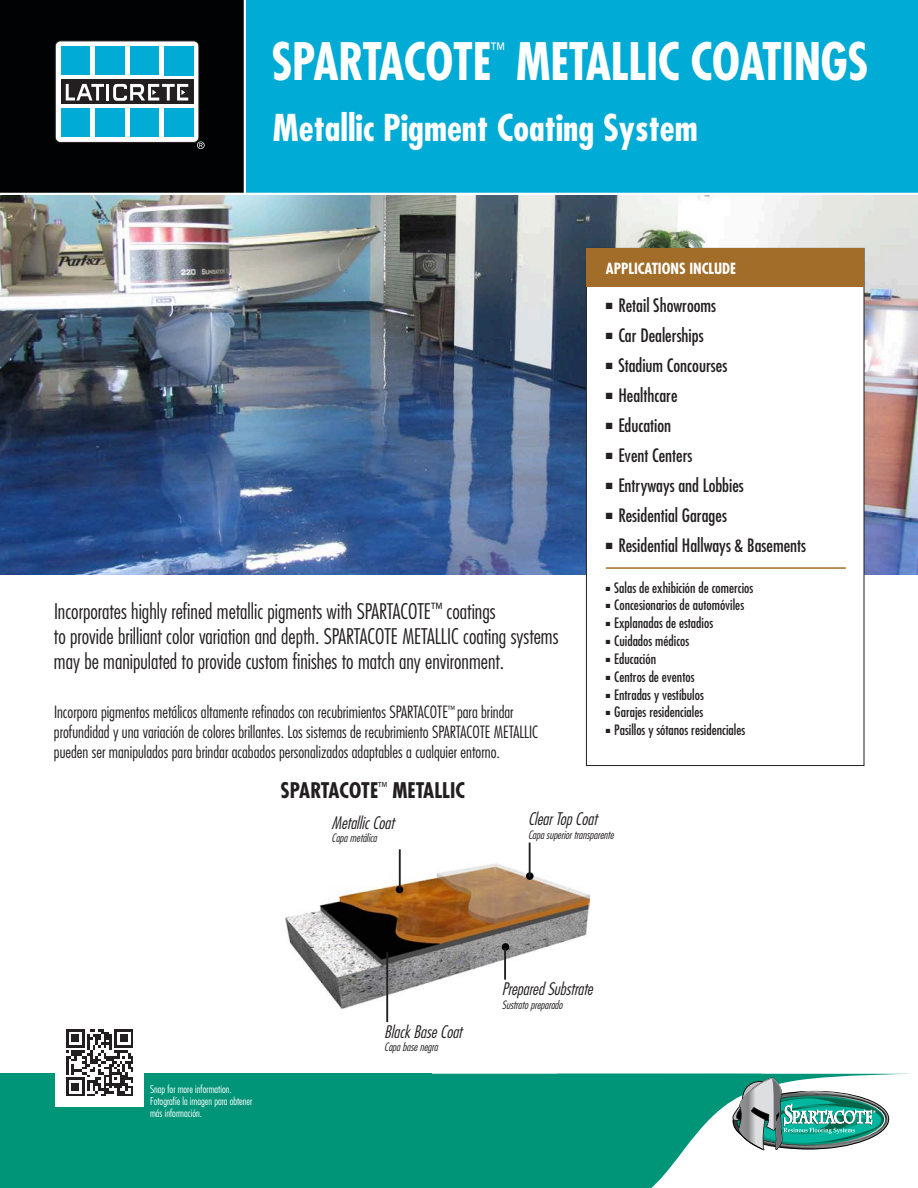
<style>
.page{position:relative;width:918px;height:1188px;background:#fff}
.page>*{position:absolute;margin:0;border:0;box-sizing:border-box;transform-origin:0 0}
.t1{font:700 condensed 50.4px "Futura";letter-spacing:-.005em;color:#fff;scale:.95 1}
.t2{font:700 condensed 36px "Futura";color:#fff}
.t3{font:300 condensed 21px/25.2px "Futura";color:#231f20}
.t4{font:700 condensed 21px "Futura";color:#231f20}
.t5{font:condensed 18px "Futura";color:#231f20}
.t6{font:condensed 18px "Futura";color:#fff}
.t7{font:italic 300 condensed 16.8px "Futura";color:#231f20}
.t8{font:300 condensed 16.5px/19.8px "Futura";color:#231f20}
.t9{font:700 condensed 15px "Futura";color:#fff}
.t10{font:condensed 13.95px "Futura";color:#231f20}
.t11{font:italic 300 condensed 11.25px "Futura";color:#231f20}
.Heads{font:300 condensed 10.5px/12px "Futura";color:#fff}
</style>
<div class="page">
<img style="left:286px;top:863px;width:304px;height:146px">
<div style="left:0;top:0;width:245px;height:194px;background:#010203"></div>
<div style="left:245px;top:0;width:673px;height:195px;background:#00acd5"></div>
<div style="left:55px;top:41px;width:144px;height:101px;background:#fff;border-radius:5px"></div>
<div style="left:55px;top:41px;width:144px;height:102px;border:1px solid #231f20;border-radius:5px"></div>
<div style="left:61px;top:108px;width:29px;height:29px;background:#00acd5"></div>
<div style="left:95px;top:108px;width:29px;height:29px;background:#00acd5"></div>
<div style="left:130px;top:108px;width:29px;height:29px;background:#00acd5"></div>
<div style="left:164px;top:108px;width:29px;height:29px;background:#00acd5"></div>
<div style="left:61px;top:79px;width:132px;height:25px;background:#231f20"></div>
<hr style="left:106px;top:84px;width:3px;height:16px;background:#fff">
<svg style="left:66px;top:84px;width:38px;height:16px"></svg>
<svg style="left:113px;top:84px;width:75px;height:17px"></svg>
<div style="left:61px;top:46px;width:29px;height:29px;background:#00acd5"></div>
<div style="left:95px;top:46px;width:29px;height:29px;background:#00acd5"></div>
<div style="left:130px;top:46px;width:29px;height:29px;background:#00acd5"></div>
<div style="left:164px;top:46px;width:29px;height:29px;background:#00acd5"></div>
<svg style="left:197px;top:142px;width:8px;height:7px"></svg>
<hr style="left:244px;top:0;width:2px;height:196px;background:#fff">
<div style="left:268px;top:1073px;width:497px;height:115px;background:#009479"></div>
<div style="left:0;top:1074px;width:432px;height:114px;background:#009479"></div>
<svg style="left:496px;top:1074px;width:404px;height:114px;fill:#009479"></svg>
<svg style="left:55px;top:1029px;width:89px;height:78px"></svg>
<img style="left:0;top:195px;width:918px;height:379px">
<div style="left:586px;top:248px;width:278px;height:518px;background:#fff"></div>
<div style="left:586px;top:248px;width:278px;height:39px;background:#a26d28"></div>
<div style="left:384px;top:949px;width:7px;height:8px;background:#010203;border-radius:50%"></div>
<div style="left:502px;top:943px;width:7px;height:8px;background:#010203;border-radius:50%"></div>
<div style="left:396px;top:886px;width:7px;height:7px;background:#010203;border-radius:50%"></div>
<div style="left:526px;top:872px;width:8px;height:8px;background:#010203;border-radius:50%"></div>
<hr style="left:399px;top:849px;width:2px;height:39px;background:#231f20">
<hr style="left:529px;top:843px;width:2px;height:34px;background:#231f20">
<hr style="left:504px;top:948px;width:2px;height:32px;background:#231f20">
<hr style="left:386px;top:952px;width:2px;height:70px;background:#231f20">
<hr style="left:0;top:193px;width:918px;height:2px;background:#fff">
<hr style="left:606px;top:567px;width:240px;height:2px;background:#a26d28">
<img style="left:725px;top:1084px;width:171px;height:72px">
<svg style="left:732px;top:1077px;width:158px;height:73px"></svg>
<p class="t1" style="left:271px;top:30px;width:233px">SPARTACOTE</p>
<p class="t6" style="left:491px;top:38px;width:15px">™</p>
<p class="t1" style="left:516px;top:30px;width:372px">METALLIC COATINGS</p>
<p class="t2" style="left:273px;top:105px;width:426px">Metallic Pigment Coating System</p>
<p class="t3" style="left:54px;top:599px;width:443px">Incorporates highly refined metallic pigments with SPARTACOTE<sup>™</sup> coatings</p>
<p class="t3" style="left:54px;top:624px;width:506px">to provide brilliant color variation and depth. SPARTACOTE METALLIC coating systems may be manipulated to provide custom finishes to match any environment.</p>
<p class="t8" style="left:54px;top:702px;width:461px">Incorpora pigmentos metálicos altamente refinados con recubrimientos SPARTACOTE<sup>™</sup> para brindar</p>
<p class="t8" style="left:54px;top:722px;width:486px">profundidad y una variación de colores brillantes. Los sistemas de recubrimiento SPARTACOTE METALLIC pueden ser manipulados para brindar acabados personalizados adaptables a cualquier entorno.</p>
<p class="t4" style="left:281px;top:777px;width:186px">SPARTACOTE<sup>™</sup> METALLIC</p>
<p class="t9" style="left:606px;top:259px;width:132px">APPLICATIONS INCLUDE</p>
<p class="t5" style="left:606px;top:295px;width:112px">■ Retail Showrooms</p>
<p class="t5" style="left:606px;top:325px;width:99px">■ Car Dealerships</p>
<p class="t5" style="left:606px;top:355px;width:123px">■ Stadium Concourses</p>
<p class="t5" style="left:606px;top:385px;width:73px">■ Healthcare</p>
<p class="t5" style="left:606px;top:415px;width:67px">■ Education</p>
<p class="t5" style="left:606px;top:445px;width:88px">■ Event Centers</p>
<p class="t5" style="left:606px;top:475px;width:139px">■ Entryways and Lobbies</p>
<p class="t5" style="left:606px;top:505px;width:123px">■ Residential Garages</p>
<p class="t5" style="left:606px;top:535px;width:202px">■ Residential Hallways &amp; Basements</p>
<p class="t10" style="left:606px;top:579px;width:149px">■ Salas de exhibición de comercios</p>
<p class="t10" style="left:606px;top:597px;width:140px">■ Concesionarios de automóviles</p>
<p class="t10" style="left:606px;top:615px;width:109px">■ Explanadas de estadios</p>
<p class="t10" style="left:606px;top:633px;width:85px">■ Cuidados médicos</p>
<p class="t10" style="left:606px;top:650px;width:52px">■ Educación</p>
<p class="t10" style="left:606px;top:668px;width:90px">■ Centros de eventos</p>
<p class="t10" style="left:606px;top:686px;width:99px">■ Entradas y vestíbulos</p>
<p class="t10" style="left:606px;top:704px;width:99px">■ Garajes residenciales</p>
<p class="t10" style="left:606px;top:722px;width:141px">■ Pasillos y sótanos residenciales</p>
<p class="Heads" style="left:150px;top:1083px;width:83px">Snap for more information.</p>
<p class="Heads" style="left:150px;top:1095px;width:104px">Fotografíe la imagen para obtener más información.</p>
<p class="t7" style="left:332px;top:813px;width:68px">MetallicCoat</p>
<p class="t11" style="left:332px;top:831px;width:50px">Capametálica</p>
<p class="t7" style="left:528px;top:809px;width:75px">ClearTopCoat</p>
<p class="t11" style="left:528px;top:828px;width:90px">Capasuperiortransparente</p>
<p class="t7" style="left:384px;top:1022px;width:83px">BlackBaseCoat</p>
<p class="t11" style="left:384px;top:1041px;width:58px">Capabasenegra</p>
<p class="t7" style="left:502px;top:979px;width:97px">PreparedSubstrate</p>
<p class="t11" style="left:502px;top:998px;width:65px">Sustratopreparado</p>
</div>
